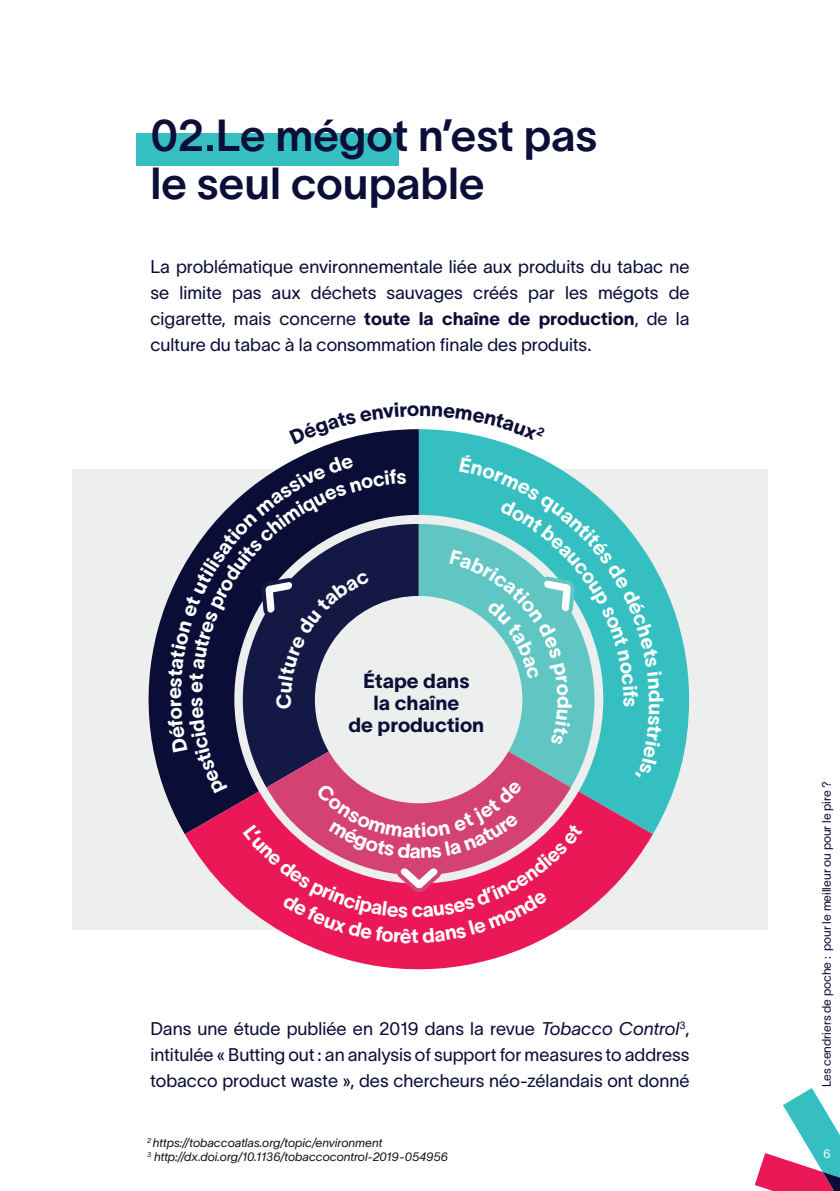
<style>
.page{position:relative;width:840px;height:1191px;background:#fff}
.page>*{position:absolute;margin:0;border:0;box-sizing:border-box;transform-origin:0 0}
.t1{font:44px/48px "TWK Lausanne";color:#0b0e37}
.t2{font:20px/22px "TWK Lausanne";color:#0b0e37;text-align:center}
.t3{font:20px "TWK Lausanne";color:#fff}
.t4{font:18px/26px "TWK Lausanne";color:#0b0e37;text-align:justify}
.t5{font:italic 12px/14.4px "TWK Lausanne 0300";color:#131619}
.t6{font:12px "TWK Lausanne";color:#0b0e37}
.t7{font:12px "TWK Lausanne";color:#fff}
.s1{font-style:inherit}
.s2{font-family:"TWK Lausanne 0300";font-style:italic}
</style>
<div class="page">
<div style="left:72px;top:469px;width:695px;height:460px;background:#edefee"></div>
<svg style="left:418px;top:444px;width:270px;height:371px"></svg>
<svg style="left:148px;top:444px;width:270px;height:356px"></svg>
<svg style="left:303px;top:943px;width:232px;height:27px;fill:#ea1857"></svg>
<div style="left:136px;top:133px;width:263px;height:33px;background:#35bfc0"></div>
<svg style="left:754px;top:1088px;width:85px;height:103px"></svg>
<svg style="left:330px;top:429px;width:177px;height:15px"></svg>
<svg style="left:168px;top:453px;width:495px;height:490px"></svg>
<h1 class="t1" style="left:150px;top:108px;width:448px">02.Le mégot n’est pas le seul coupable</h1>
<p class="t4" style="left:150px;top:252px;width:540px">La problématique environnementale liée aux produits du tabac ne se limite pas aux déchets sauvages créés par les mégots de cigarette, mais concerne <span class="s1">toute la chaîne de production</span>, de la culture du tabac à la consommation finale des produits.</p>
<p class="t2" style="left:348px;top:669px;width:137px">Étape dans<br>la chaîne<br>de production</p>
<p class="t3" style="left:413px;top:816px;width:9px">t</p>
<p class="t3" style="left:644px;top:697px;width:11px;rotate:90deg">s</p>
<p class="t4" style="left:150px;top:1014px;width:540px">Dans une étude publiée en 2019 dans la revue <span class="s2">Tobacco Control</span><sup>3</sup>, intitulée « Butting out : an analysis of support for measures to address tobacco product waste », des chercheurs néo-zélandais ont donné</p>
<p class="t5" style="left:147px;top:1134px;width:302px"><sup>2</sup> https://tobaccoatlas.org/topic/environment<br><sup>3</sup> http://dx.doi.org/10.1136/tobaccocontrol-2019-054956</p>
<p class="t6" style="left:817px;top:1087px;width:308px;rotate:-90deg">Les cendriers de poche : pour le meilleur ou pour le pire ?</p>
<p class="t7" style="left:823px;top:1145px;width:9px">6</p>
</div>
